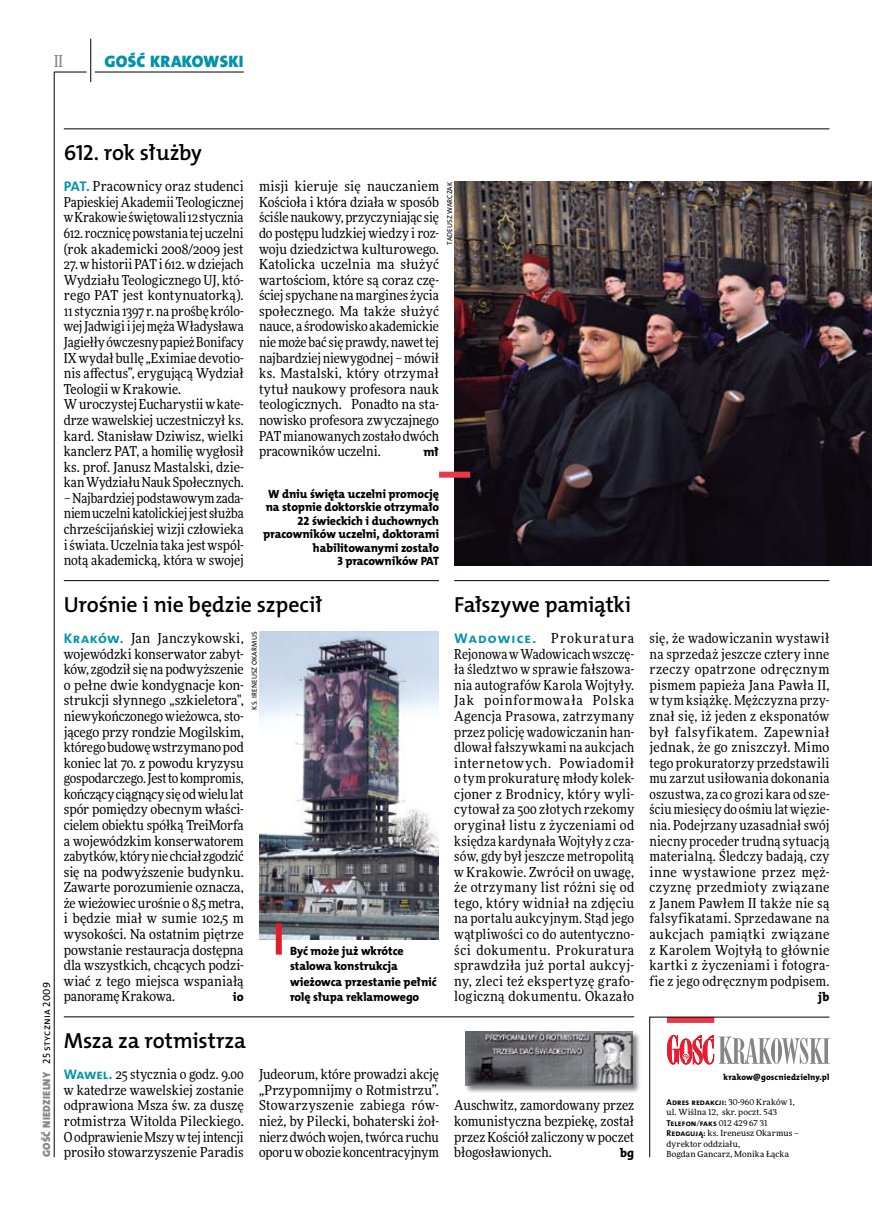
<style>
.page{position:relative;width:872px;height:1221px;background:#fff}
.page>*{position:absolute;margin:0;border:0;box-sizing:border-box;transform-origin:0 0}
.t1{font:21.9px "The Mix HP6 Se Bld";letter-spacing:-.01em;color:#000}
.t2{font:16.65px "The Mix HP9 Blk";letter-spacing:.02em;color:#0093aa}
.t3{font:500 16.5px "Freeday Narrow";color:#858486;scale:.9 1}
.t4{font:13.8px/15.6px "Freeday Narrow News";color:#000;text-align:justify}
.t5{font:12.45px "The Mix HP8 Ex Bld";letter-spacing:.035em;color:#000}
.t6{font:12px/13.5px "The Mix HP8 Ex Bld";letter-spacing:-.005em;color:#000}
.t7{font:10.5px "The Mix HP9 Blk";letter-spacing:.025em;color:#858486}
.t8{font:8.55px "The Mix HP7 Bld";letter-spacing:.005em;color:#000}
.t9{font:8.55px "The Mix HP8 Ex Bld";letter-spacing:.015em;color:#000}
.t10{font:8.4px/10.5px "Freeday News";letter-spacing:.02em;color:#000}
.t11{font:7.2px "The Mix HP5 Plain";letter-spacing:.015em;color:#000}
.s1{font-family:"The Mix HP5 Plain";color:#000}
.s2{font-family:"The Mix HP7 Bld";font-size:13.95px;color:#0093aa}
.s3{font-family:"Freeday News";font-size:8.4px}
.s4{font-family:"The Mix HP7 Bld";font-size:8.55px}
</style>
<div class="page">
<hr style="left:54px;top:72px;width:1px;height:1085px;background:#000">
<hr style="left:90px;top:39px;width:1px;height:43px;background:#000">
<hr style="left:54px;top:72px;width:33px;height:1px;background:#000">
<hr style="left:95px;top:72px;width:149px;height:1px;background:#000">
<svg style="left:649px;top:1016px;width:181px;height:141px"></svg>
<hr style="left:64px;top:129px;width:765px;height:1px;background:#000">
<hr style="left:64px;top:580px;width:375px;height:1px;background:#000">
<hr style="left:454px;top:580px;width:375px;height:1px;background:#000">
<hr style="left:64px;top:1016px;width:570px;height:1px;background:#000">
<img style="left:454px;top:182px;width:418px;height:383px">
<div style="left:464px;top:1031px;width:183px;height:69px;background:#000;opacity:.5"></div>
<img style="left:465px;top:1031px;width:167px;height:54px">
<img style="left:259px;top:631px;width:180px;height:308px">
<div style="left:276px;top:923px;width:6px;height:31px;background:#df1f2a"></div>
<div style="left:439px;top:471px;width:31px;height:6px;background:#eb3848"></div>
<p class="t3" style="left:54px;top:50px;width:11px">II</p>
<p class="t2" style="left:105px;top:50px;width:140px">GOŚĆ KRAKOWSKI</p>
<p class="t7" style="left:40px;top:1156px;width:176px;rotate:-90deg">GOŚĆ NIEDZIELNY <span class="s1">25 stycznia 2009</span></p>
<h1 class="t1" style="left:64px;top:139px;width:140px">612. rok służby</h1>
<p class="t4" style="left:64px;top:178px;width:181px"><span class="s2">PAT.</span> Pracownicy oraz studenci Papieskiej Akademii Teologicznej wKrakowie świętowali 12 stycznia 612. rocznicę powstania tej uczelni (rok akademicki 2008/2009 jest</p>
<p class="t4" style="left:64px;top:256px;width:181px;text-align:left">27. whistorii PAT i 612. wdziejach<br>Wydziału Teologicznego UJ, któ&shy;rego PAT jest kontynuatorką).<br>11 stycznia 1397 r. na prośbę królo&shy;wej Jadwigi ijej męża Władysława<br>Jagiełły ówczesny papież Bonifacy<br>IX wydał bullę „Eximiae devotio&shy;nis affectus”, erygującą Wydział<br>Teologii w Krakowie.<br>Wuroczystej Eucharystii wkate&shy;drze wawelskiej uczestniczył ks. kard. Stanisław Dziwisz, wielki kanclerz PAT, a homilię wygłosił ks. prof. Janusz Mastalski, dzie&shy;kan Wydziału Nauk Społecznych.</p>
<p class="t4" style="left:64px;top:490px;width:181px">– Najbardziej podstawowym zada&shy;niem uczelni katolickiej jest służba chrześcijańskiej wizji człowieka iświata. Uczelnia taka jest wspól&shy;notą akademicką, która w swojej</p>
<p class="t4" style="left:259px;top:178px;width:181px">misji kieruje się nauczaniem Kościoła i która działa w sposób ściśle naukowy, przyczyniając się do postępu ludzkiej wiedzy i roz&shy;woju dziedzictwa kulturowego.<br>Katolicka uczelnia ma służyć wartościom, które są coraz czę&shy;ściej spychane na margines życia społecznego. Ma także służyć nauce, a środowisko akademickie nie może bać się prawdy, nawet tej najbardziej niewygodnej – mówił ks. Mastalski, który otrzymał tytuł naukowy profesora nauk teologicznych. Ponadto na sta&shy;nowisko profesora zwyczajnego PAT mianowanych zostało dwóch pracowników uczelni.</p>
<p class="t5" style="left:423px;top:444px;width:17px">mł</p>
<p class="t11" style="left:445px;top:244px;width:64px;rotate:-90deg">Tadeusz Warczak</p>
<p class="t6" style="left:263px;top:487px;width:177px;text-align:right">W dniu święta uczelni promocję na stopnie doktorskie otrzymało<br>22 świeckich i duchownych pracowników uczelni, doktorami habilitowanymi zostało<br>3 pracowników PAT</p>
<h1 class="t1" style="left:64px;top:590px;width:260px">Urośnie i nie będzie szpecił</h1>
<p class="t4" style="left:64px;top:630px;width:181px"><span class="s2">Kraków.</span> Jan Janczykowski, wojewódzki konserwator zabyt&shy;ków, zgodził się na podwyższenie o pełne dwie kondygnacje kon&shy;strukcji słynnego „szkieletora", niewykończonego wieżowca, sto&shy;jącego przy rondzie Mogilskim, którego budowę wstrzymano pod koniec lat 70. z powodu kryzysu gospodarczego. Jest to kompromis, kończący ciągnący się od wielu lat spór pomiędzy obecnym właści&shy;cielem obiektu spółką TreiMorfa a wojewódzkim konserwatorem zabytków, który nie chciał zgodzić się na podwyższenie budynku.<br>Zawarte porozumienie oznacza, że wieżowiec urośnie o 8,5 metra, i będzie miał w sumie 102,5 m wysokości. Na ostatnim piętrze powstanie restauracja dostępna dla wszystkich, chcących podzi&shy;wiać z tego miejsca wspaniałą panoramę Krakowa.</p>
<p class="t11" style="left:250px;top:709px;width:79px;rotate:-90deg">Ks. I reneusz Okarmus</p>
<p class="t6" style="left:290px;top:942px;width:148px;line-height:15.6px">Być może już wkrótce stalowa konstrukcja wieżowca przestanie pełnić rolę słupa reklamowego</p>
<p class="t5" style="left:233px;top:989px;width:12px">io</p>
<h1 class="t1" style="left:454px;top:590px;width:178px">Fałszywe pamiątki</h1>
<p class="t4" style="left:454px;top:630px;width:181px"><span class="s2">Wadowice.</span> Prokuratura Rejonowa wWadowicach wszczę&shy;ła śledztwo w sprawie fałszowa&shy;nia autografów Karola Wojtyły.<br>Jak poinformowała Polska Agencja Prasowa, zatrzymany przez policję wadowiczanin han&shy;dlował fałszywkami na aukcjach internetowych. Powiadomił o tym prokuraturę młody kolek&shy;cjoner z Brodnicy, który wyli&shy;cytował za 500 złotych rzekomy oryginał listu z życzeniami od księdza kardynała Wojtyły z cza&shy;sów, gdy był jeszcze metropolitą w Krakowie. Zwrócił on uwagę, że otrzymany list różni się od tego, który widniał na zdjęciu na portalu aukcyjnym. Stąd jego wątpliwości co do autentyczno&shy;ści dokumentu. Prokuratura sprawdziła już portal aukcyj&shy;ny, zleci też ekspertyzę grafo&shy;logiczną dokumentu. Okazało</p>
<p class="t4" style="left:649px;top:630px;width:181px">się, że wadowiczanin wystawił na sprzedaż jeszcze cztery inne rzeczy opatrzone odręcznym pismem papieża Jana Pawła II, w tym książkę. Mężczyzna przy&shy;znał się, iż jeden z eksponatów był falsyfikatem. Zapewniał jednak, że go zniszczył. Mimo tego prokuratorzy przedstawili mu zarzut usiłowania dokonania oszustwa, za co grozi kara od sze&shy;ściu miesięcy do ośmiu lat więzie&shy;nia. Podejrzany uzasadniał swój niecny proceder trudną sytuacją materialną. Śledczy badają, czy inne wystawione przez męż&shy;czyznę przedmioty związane z Janem Pawłem II także nie są falsyfikatami. Sprzedawane na aukcjach pamiątki związane z Karolem Wojtyłą to głównie kartki z życzeniami i fotogra&shy;fie z jego odręcznym podpisem.</p>
<p class="t5" style="left:818px;top:989px;width:13px">jb</p>
<h1 class="t1" style="left:64px;top:1026px;width:184px">Msza za rotmistrza</h1>
<p class="t4" style="left:64px;top:1066px;width:181px"><span class="s2">Wawel.</span> 25 stycznia o godz. 9.00 w katedrze wawelskiej zostanie odprawiona Msza św. za duszę rotmistrza Witolda Pileckiego.<br>Oodprawienie Mszy wtej intencji prosiło stowarzyszenie Paradis</p>
<p class="t4" style="left:259px;top:1066px;width:181px">Judeorum, które prowadzi akcję „Przypomnijmy o Rotmistrzu”.<br>Stowarzyszenie zabiega rów&shy;nież, by Pilecki, bohaterski żoł&shy;nierz dwóch wojen, twórca ruchu oporu wobozie koncentracyjnym</p>
<p class="t4" style="left:454px;top:1097px;width:181px">Auschwitz, zamordowany przez komunistyczna bezpiekę, został przez Kościół zaliczony w poczet błogosławionych.</p>
<p class="t5" style="left:620px;top:1144px;width:16px">bg</p>
<p class="t9" style="left:723px;top:1071px;width:108px">krakow@goscniedzielny.pl</p>
<p class="t8" style="left:666px;top:1096px;width:130px">Adres redakcji: <span class="s3">30-960 Kraków 1,</span></p>
<p class="t10" style="left:666px;top:1106px;width:112px">ul. Wiślna 12, skr. poczt. 543</p>
<p class="t8" style="left:666px;top:1117px;width:102px">Telefon<span class="s3">/</span>faks <span class="s3">012 429 67 31</span></p>
<p class="t10" style="left:666px;top:1127px;width:134px"><span class="s4">Redagują:</span> ks. Ireneusz Okarmus – dyrektor oddziału,<br>Bogdan Gancarz, Monika Łącka</p>
</div>
